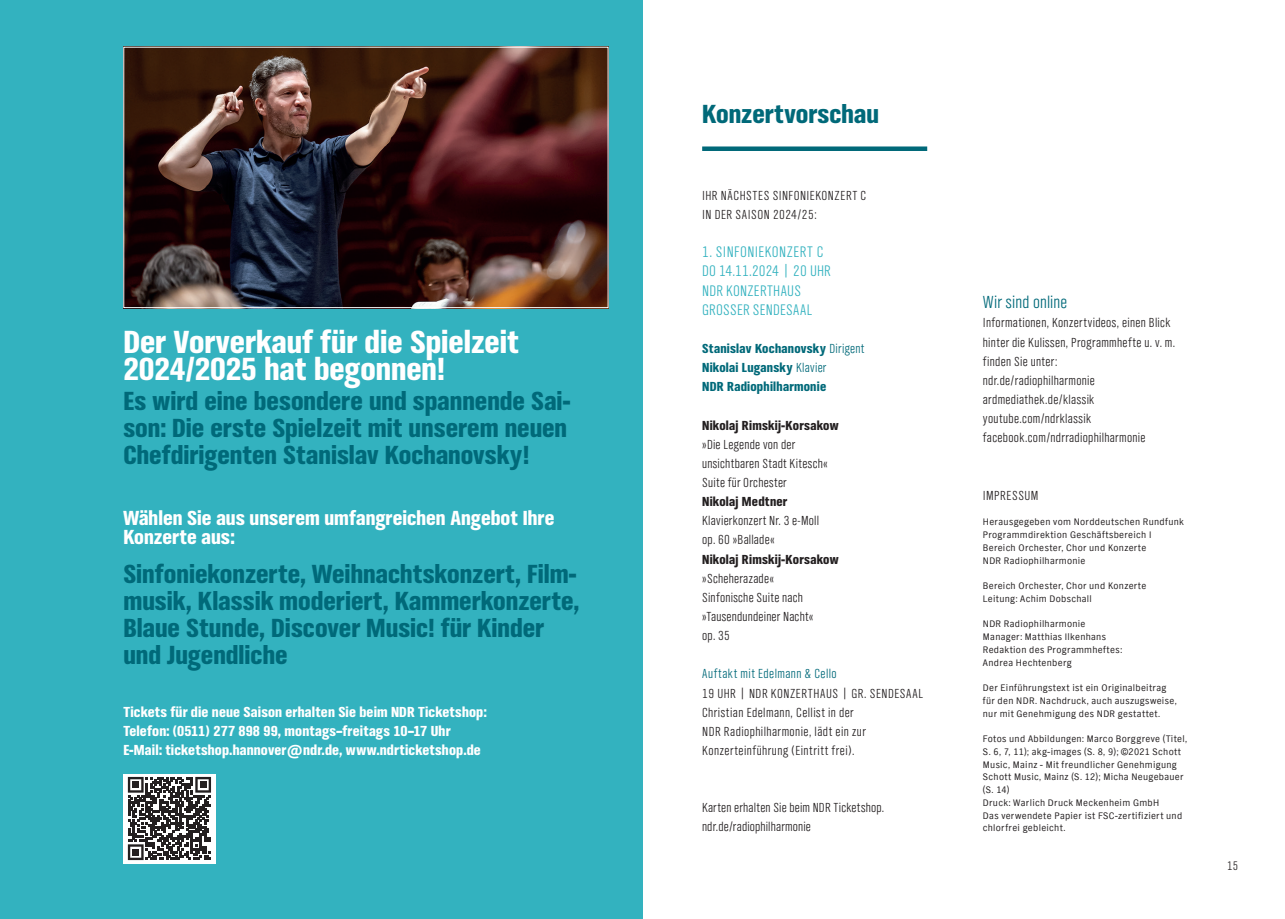
<style>
.page{position:relative;width:1285px;height:919px;background:#fff}
.page>*{position:absolute;margin:0;border:0;box-sizing:border-box;transform-origin:0 0}
.t1{font:900 33px/27px "NDR Sans Cond";color:#fff}
.t2{font:900 27px/27px "NDR Sans Cond";color:#006979;text-align:justify}
.t3{font:900 21px/19.2px "NDR Sans Cond";color:#fff}
.t4{font:300 18px "NDR Sans Cond";letter-spacing:.005em;color:#006979}
.t5{font:300 15.75px/19px "NDR Sans Cond";letter-spacing:.02em;color:#33b2bf}
.t6{font:900 15px/19.2px "NDR Sans Cond";letter-spacing:.01em;color:#fff}
.t7{font:300 13.5px/19.2px "NDR Sans Cond";letter-spacing:.025em;color:#231f20}
.t8{font:900 13.5px/19.2px "NDR Sans Cond";letter-spacing:.015em;color:#006979}
.t9{font:900 13.5px "NDR Sans Cond";letter-spacing:.015em;color:#231f20}
.t10{font:300 13.5px "NDR Sans Cond";letter-spacing:.035em;color:#006979}
.t11{font:300 12.75px "NDR Sans Cond";color:#231f20}
.t12{font:9.75px/12.8px "NDR Sans";letter-spacing:.03em;color:#231f20}
.s1{font-weight:300}
</style>
<div class="page">
<div style="left:0;top:0;width:642px;height:918px;background:#33b2bf"></div>
<img style="left:125px;top:49px;width:481px;height:257px">
<div style="left:123px;top:47px;width:485px;height:261px;border:1px solid #fff"></div>
<div style="left:702px;top:146px;width:225px;height:5px;background:#006979"></div>
<div style="left:123px;top:774px;width:92px;height:89px;background:#fff"></div>
<svg style="left:128px;top:776px;width:83px;height:84px"></svg>
<div style="left:132px;top:781px;width:7px;height:7px;background:#231f20"></div>
<div style="left:200px;top:781px;width:6px;height:7px;background:#231f20"></div>
<div style="left:132px;top:848px;width:7px;height:7px;background:#231f20"></div>
<h1 class="t1" style="left:123px;top:328px;width:397px">Der Vorverkauf für die Spielzeit<br>2024/2025 hat begonnen!</h1>
<h2 class="t2" style="left:123px;top:387px;width:448px">Es wird eine besondere und spannende Sai&shy;son: Die erste Spielzeit mit unserem neuen Chefdirigenten Stanislav Kochanovsky!</h2>
<h3 class="t3" style="left:123px;top:508px;width:432px">Wählen Sie aus unserem umfangreichen Angebot Ihre<br>Konzerte aus:</h3>
<h2 class="t2" style="left:123px;top:559px;width:457px;text-align:left">Sinfoniekonzerte, Weihnachtskonzert, Film&shy;musik, Klassik moderiert, Kammerkonzerte, Blaue Stunde, Discover Music! für Kinder und Jugendliche</h2>
<h3 class="t6" style="left:123px;top:701px;width:364px">Tickets für die neue Saison erhalten Sie beim NDR Ticketshop:<br>Telefon: (0511) 277 898 99, montags–freitags 10–17 Uhr<br>E-Mail: ticketshop.hannover@ndr.de, www.ndrticketshop.de</h3>
<h2 class="t2" style="left:702px;top:100px;width:178px">Konzertvorschau</h2>
<h3 class="t7" style="left:702px;top:185px;width:165px">IHR NÄCHSTES SINFONIEKONZERT C<br>IN DER SAISON 2024/25:</h3>
<h3 class="t5" style="left:702px;top:242px;width:130px">1. SINFONIEKONZERT C<br>DO 14.11.2024 | 20 UHR<br>NDR KONZERTHAUS<br>GROSSER SENDESAAL</h3>
<h3 class="t8" style="left:702px;top:338px;width:164px">Stanislav Kochanovsky <span class="s1">Dirigent<br></span>Nikolai Lugansky <span class="s1">Klavier<br></span>NDR Radiophilharmonie</h3>
<h3 class="t9" style="left:702px;top:416px;width:138px">Nikolaj Rimskij-Korsakow</h3>
<h3 class="t7" style="left:702px;top:434px;width:127px">»Die Legende von der unsichtbaren Stadt Kitesch«<br>Suite für Orchester</h3>
<h3 class="t9" style="left:702px;top:493px;width:87px">Nikolaj Medtner</h3>
<h3 class="t7" style="left:702px;top:511px;width:118px">Klavierkonzert Nr. 3 e-Moll op. 60 »Ballade«</h3>
<h3 class="t9" style="left:702px;top:550px;width:138px">Nikolaj Rimskij-Korsakow</h3>
<h3 class="t7" style="left:702px;top:568px;width:113px">»Scheherazade«<br>Sinfonische Suite nach »Tausendundeiner Nacht« op. 35</h3>
<h3 class="t10" style="left:702px;top:665px;width:136px">Auftakt mit Edelmann &amp; Cello</h3>
<h3 class="t7" style="left:702px;top:683px;width:222px">19 UHR | NDR KONZERTHAUS | GR. SENDESAAL Christian Edelmann, Cellist in der<br>NDR Radiophilharmonie, lädt ein zur Konzerteinführung (Eintritt frei).</h3>
<h3 class="t7" style="left:702px;top:797px;width:184px">Karten erhalten Sie beim NDR Ticketshop. ndr.de/radiophilharmonie</h3>
<h3 class="t4" style="left:982px;top:291px;width:86px">Wir sind online</h3>
<h3 class="t7" style="left:982px;top:313px;width:194px">Informationen, Konzertvideos, einen Blick hinter die Kulissen, Programmhefte u. v. m. finden Sie unter:<br>ndr.de/radiophilharmonie ardmediathek.de/klassik youtube.com/ndrklassik facebook.com/ndrradiophilharmonie</h3>
<h3 class="t7" style="left:982px;top:485px;width:57px">IMPRESSUM</h3>
<p class="t12" style="left:982px;top:515px;width:202px">Herausgegeben vom Norddeutschen Rundfunk Programmdirektion Geschäftsbereich I Bereich Orchester, Chor und Konzerte<br>NDR Radiophilharmonie</p>
<p class="t12" style="left:982px;top:579px;width:165px">Bereich Orchester, Chor und Konzerte<br>Leitung: Achim Dobschall</p>
<p class="t12" style="left:982px;top:617px;width:141px">NDR Radiophilharmonie<br>Manager: Matthias Ilkenhans<br>Redaktion des Programmheftes:<br>Andrea Hechtenberg</p>
<p class="t12" style="left:982px;top:681px;width:195px">Der Einführungstext ist ein Originalbeitrag für den NDR. Nachdruck, auch auszugsweise, nur mit Genehmigung des NDR gestattet.</p>
<p class="t12" style="left:982px;top:732px;width:206px">Fotos und Abbildungen: Marco Borggreve (Titel, S. 6, 7, 11); akg-images (S. 8, 9); ©2021 Schott Music, Mainz - Mit freundlicher Genehmigung Schott Music, Mainz (S. 12); Micha Neugebauer (S. 14)<br>Druck: Warlich Druck Meckenheim GmbH<br>Das verwendete Papier ist FSC-zertifiziert und chlorfrei gebleicht.</p>
<h3 class="t11" style="left:1226px;top:857px;width:13px">15</h3>
</div>
